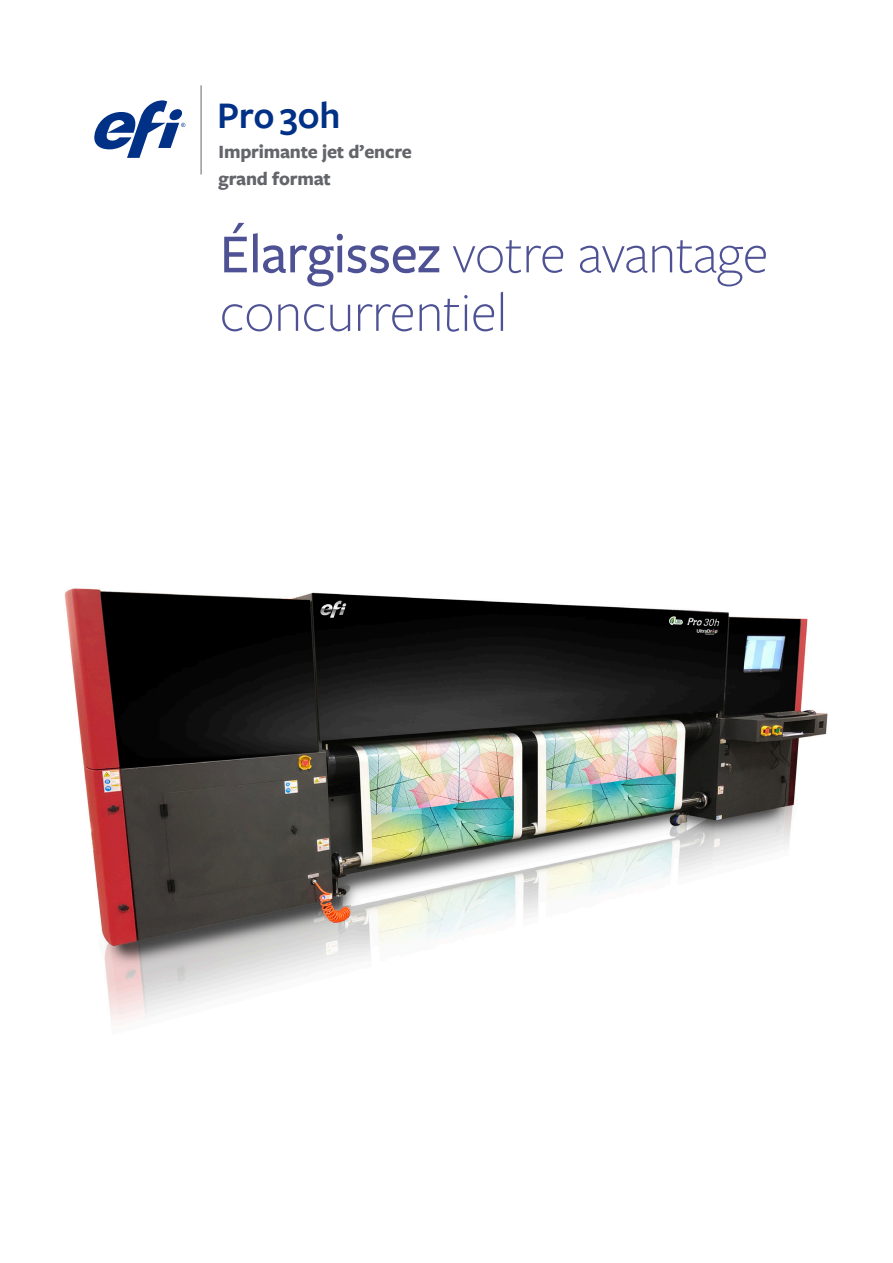
<style>
.page{position:relative;width:893px;height:1263px;background:#fff}
.page>*{position:absolute;margin:0;border:0;box-sizing:border-box;transform-origin:0 0}
.Cover_Page_Head_30pt{font:300 57px/58.5px "Freight Sans Pro";letter-spacing:-.01em;color:#4e5294}
.t1{font:600 39px "Freight Sans Pro";letter-spacing:-.01em;color:#003186}
.t2{font:700 19.5px/27px "Freight Sans Pro";letter-spacing:-.01em;color:#63656a}
.s1{font-weight:500}
</style>
<div class="page">
<svg style="left:94px;top:100px;width:91px;height:58px"></svg>
<hr style="left:201px;top:85px;width:1px;height:89px;background:#62656a">
<img style="left:64px;top:588px;width:764px;height:438px">
<p class="t1" style="left:217px;top:89px;width:125px">Pro 30h</p>
<p class="t2" style="left:219px;top:137px;width:195px">Imprimante jet d’encre grand format</p>
<p class="Cover_Page_Head_30pt" style="left:220px;top:222px;width:551px"><span class="s1">Élargissez</span> votre avantage concurrentiel</p>
</div>
